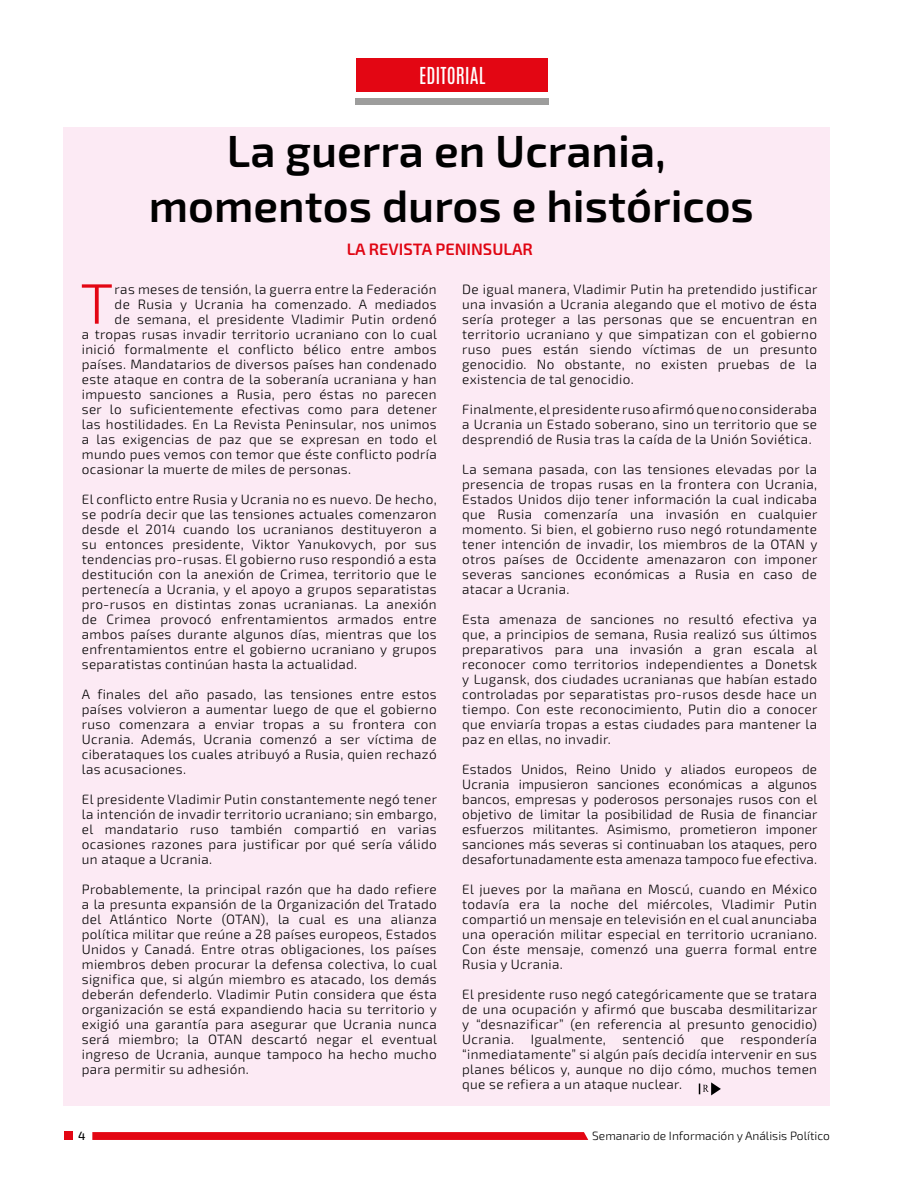
<style>
.page{position:relative;width:915px;height:1191px;background:#fff}
.page>*{position:absolute;margin:0;border:0;box-sizing:border-box;transform-origin:0 0}
.t1{font:300 57px "Exo 2";color:#e30613}
.t2{font:600 45px/54px "Exo 2";color:#000;text-align:center}
.t3{font:19.5px "Antonio";color:#fff}
.t4{font:600 16.5px "Exo 2";color:#e30613}
.t5{font:300 13.5px/15px "Exo 2";letter-spacing:.025em;color:#000;text-align:justify}
.t6{font:300 12px "Exo 2";color:#000}
.t7{font:500 12px "Exo 2";color:#000}
</style>
<div class="page">
<div style="left:64px;top:1131px;width:8px;height:9px;background:#e30613"></div>
<svg style="left:92px;top:1132px;width:496px;height:8px;background:#e30a17"></svg>
<div style="left:63px;top:127px;width:766px;height:979px;background:#fceaf4"></div>
<div style="left:356px;top:58px;width:192px;height:34px;background:#e30613"></div>
<div style="left:355px;top:98px;width:194px;height:6px;background:#9d9d9c"></div>
<svg style="left:698px;top:1082px;width:22px;height:13px"></svg>
<h3 class="t3" style="left:419px;top:61px;width:68px">EDITORIAL</h3>
<h2 class="t2" style="left:149px;top:126px;width:606px">La guerra en Ucrania, momentos duros e históricos</h2>
<p class="t4" style="left:346px;top:239px;width:188px">LA REVISTA PENINSULAR</p>
<h1 class="t1" style="left:80px;top:271px;width:34px">T</h1>
<p class="t5" style="left:115px;top:282px;width:323px">ras meses de tensión, la guerra entre la Federación</p>
<p class="t5" style="left:115px;top:297px;width:323px">de Rusia y Ucrania ha comenzado. A mediados</p>
<p class="t5" style="left:115px;top:312px;width:323px">de semana, el presidente Vladimir Putin ordenó</p>
<p class="t5" style="left:82px;top:327px;width:356px">a tropas rusas invadir territorio ucraniano con lo cual</p>
<p class="t5" style="left:82px;top:342px;width:356px">inició formalmente el conflicto bélico entre ambos</p>
<p class="t5" style="left:82px;top:357px;width:356px">países. Mandatarios de diversos países han condenado</p>
<p class="t5" style="left:82px;top:372px;width:356px">este ataque en contra de la soberanía ucraniana y han</p>
<p class="t5" style="left:82px;top:387px;width:356px">impuesto sanciones a Rusia, pero éstas no parecen</p>
<p class="t5" style="left:82px;top:402px;width:356px">ser lo suficientemente efectivas como para detener</p>
<p class="t5" style="left:82px;top:417px;width:356px">las hostilidades. En La Revista Peninsular, nos unimos</p>
<p class="t5" style="left:82px;top:432px;width:356px">a las exigencias de paz que se expresan en todo el</p>
<p class="t5" style="left:82px;top:447px;width:356px">mundo pues vemos con temor que éste conflicto podría</p>
<p class="t5" style="left:82px;top:462px;width:271px">ocasionar la muerte de miles de personas.</p>
<p class="t5" style="left:82px;top:492px;width:356px">El conflicto entre Rusia y Ucrania no es nuevo. De hecho, se podría decir que las tensiones actuales comenzaron desde el 2014 cuando los ucranianos destituyeron a su entonces presidente, Viktor Yanukovych, por sus tendencias pro-rusas. El gobierno ruso respondió a esta destitución con la anexión de Crimea, territorio que le pertenecía a Ucrania, y el apoyo a grupos separatistas pro-rusos en distintas zonas ucranianas. La anexión de Crimea provocó enfrentamientos armados entre ambos países durante algunos días, mientras que los enfrentamientos entre el gobierno ucraniano y grupos separatistas continúan hasta la actualidad.</p>
<p class="t5" style="left:82px;top:687px;width:356px">A finales del año pasado, las tensiones entre estos países volvieron a aumentar luego de que el gobierno ruso comenzara a enviar tropas a su frontera con Ucrania. Además, Ucrania comenzó a ser víctima de ciberataques los cuales atribuyó a Rusia, quien rechazó las acusaciones.</p>
<p class="t5" style="left:82px;top:792px;width:356px">El presidente Vladimir Putin constantemente negó tener la intención de invadir territorio ucraniano; sin embargo, el mandatario ruso también compartió en varias ocasiones razones para justificar por qué sería válido un ataque a Ucrania.</p>
<p class="t5" style="left:82px;top:882px;width:356px">Probablemente, la principal razón que ha dado refiere a la presunta expansión de la Organización del Tratado del Atlántico Norte (OTAN), la cual es una alianza política militar que reúne a 28 países europeos, Estados Unidos y Canadá. Entre otras obligaciones, los países miembros deben procurar la defensa colectiva, lo cual significa que, si algún miembro es atacado, los demás deberán defenderlo. Vladimir Putin considera que ésta organización se está expandiendo hacia su territorio y exigió una garantía para asegurar que Ucrania nunca será miembro; la OTAN descartó negar el eventual ingreso de Ucrania, aunque tampoco ha hecho mucho para permitir su adhesión.</p>
<p class="t5" style="left:462px;top:282px;width:356px">De igual manera, Vladimir Putin ha pretendido justificar una invasión a Ucrania alegando que el motivo de ésta sería proteger a las personas que se encuentran en territorio ucraniano y que simpatizan con el gobierno ruso pues están siendo víctimas de un presunto genocidio. No obstante, no existen pruebas de la existencia de tal genocidio.</p>
<p class="t5" style="left:462px;top:402px;width:356px">Finalmente, el presidente ruso afirmó que no consideraba a Ucrania un Estado soberano, sino un territorio que se desprendió de Rusia tras la caída de la Unión Soviética.</p>
<p class="t5" style="left:462px;top:462px;width:356px">La semana pasada, con las tensiones elevadas por la presencia de tropas rusas en la frontera con Ucrania, Estados Unidos dijo tener información la cual indicaba que Rusia comenzaría una invasión en cualquier momento. Si bien, el gobierno ruso negó rotundamente tener intención de invadir, los miembros de la OTAN y otros países de Occidente amenazaron con imponer severas sanciones económicas a Rusia en caso de atacar a Ucrania.</p>
<p class="t5" style="left:462px;top:612px;width:356px">Esta amenaza de sanciones no resultó efectiva ya que, a principios de semana, Rusia realizó sus últimos preparativos para una invasión a gran escala al reconocer como territorios independientes a Donetsk y Lugansk, dos ciudades ucranianas que habían estado controladas por separatistas pro-rusos desde hace un tiempo. Con este reconocimiento, Putin dio a conocer que enviaría tropas a estas ciudades para mantener la paz en ellas, no invadir.</p>
<p class="t5" style="left:462px;top:761px;width:356px">Estados Unidos, Reino Unido y aliados europeos de Ucrania impusieron sanciones económicas a algunos bancos, empresas y poderosos personajes rusos con el objetivo de limitar la posibilidad de Rusia de financiar esfuerzos militantes. Asimismo, prometieron imponer sanciones más severas si continuaban los ataques, pero desafortunadamente esta amenaza tampoco fue efectiva.</p>
<p class="t5" style="left:462px;top:881px;width:356px">El jueves por la mañana en Moscú, cuando en México todavía era la noche del miércoles, Vladimir Putin compartió un mensaje en televisión en el cual anunciaba una operación militar especial en territorio ucraniano.<br>Con éste mensaje, comenzó una guerra formal entre Rusia y Ucrania.</p>
<p class="t5" style="left:462px;top:986px;width:356px">El presidente ruso negó categóricamente que se tratara de una ocupación y afirmó que buscaba desmilitarizar y “desnazificar” (en referencia al presunto genocidio)<br>Ucrania. Igualmente, sentenció que respondería “inmediatamente” si algún país decidía intervenir en sus planes bélicos y, aunque no dijo cómo, muchos temen que se refiera a un ataque nuclear.</p>
<p class="t7" style="left:78px;top:1128px;width:9px">4</p>
<p class="t6" style="left:592px;top:1128px;width:239px">Semanario de Información y Análisis Político</p>
</div>
